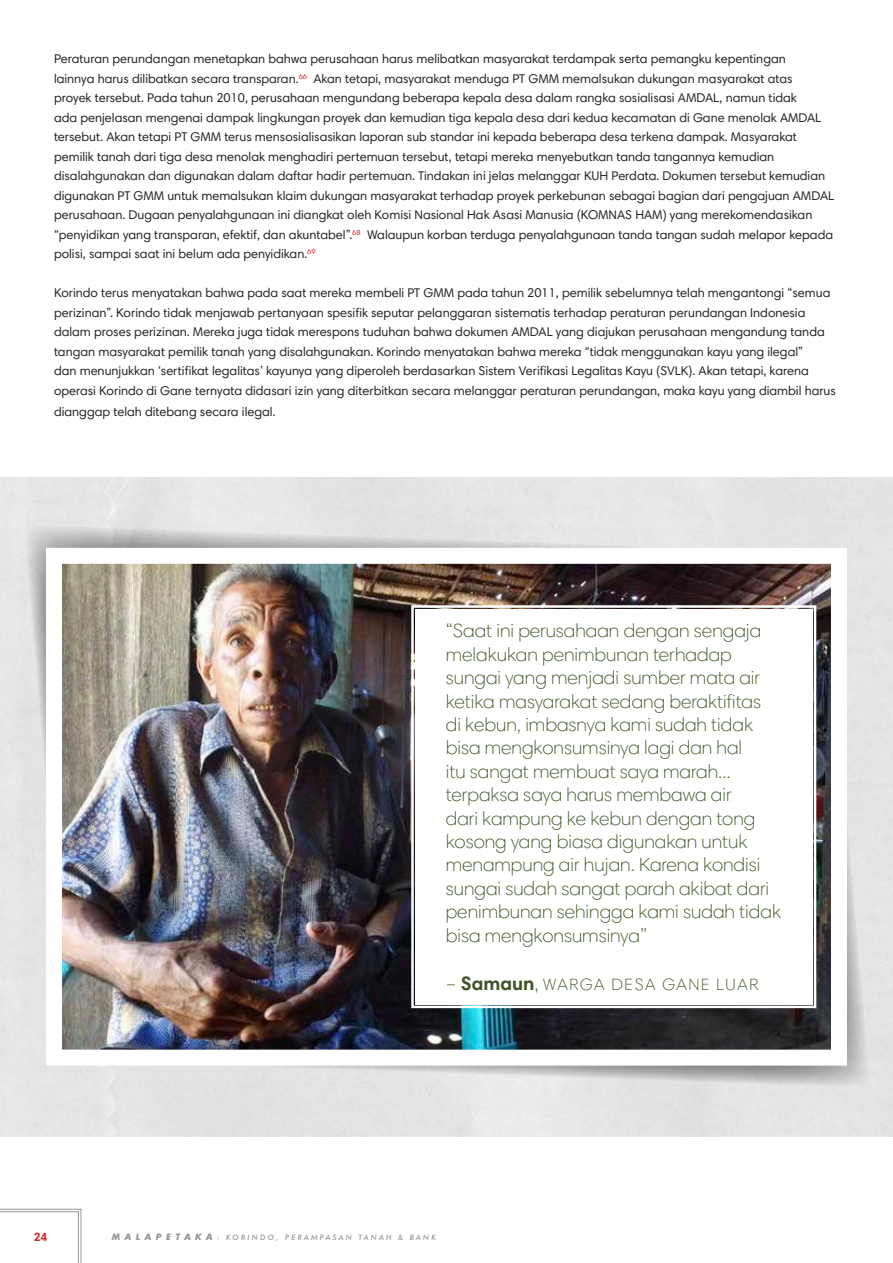
<style>
.page{position:relative;width:893px;height:1263px;background:#fff}
.page>*{position:absolute;margin:0;border:0;box-sizing:border-box;transform-origin:0 0}
.t1{font:300 19.05px/23.4px "Harmonia Sans Std";color:#3f5426}
.t2{font:300 16.5px "Harmonia Sans Std";letter-spacing:.1em;color:#3f5426}
.t3{font:12.75px/19.5px "Harmonia Sans Std";color:#231f20}
.t4{font:700 12px "Harmonia Sans Std";color:#d2232a}
.t5{font:italic 500 7.5px "Futura BT";letter-spacing:.3em;color:#949698}
.s1{font-size:19.5px}
.s2{font-weight:700;font-size:19.5px}
.s3{font-weight:700;font-size:9px}
</style>
<div class="page">
<svg style="left:0;top:1209px;width:81px;height:54px"></svg>
<svg style="left:22px;top:524px;width:849px;height:565px"></svg>
<img style="left:63px;top:565px;width:767px;height:483px">
<svg style="left:410px;top:604px;width:407px;height:405px"></svg>
<p class="t3" style="left:54px;top:49px;width:782px">Peraturan perundangan menetapkan bahwa perusahaan harus melibatkan masyarakat terdampak serta pemangku kepentingan<br>lainnya harus dilibatkan secara transparan.<sup>66</sup> Akan tetapi, masyarakat menduga PT GMM memalsukan dukungan masyarakat atas<br>proyek tersebut. Pada tahun 2010, perusahaan mengundang beberapa kepala desa dalam rangka sosialisasi AMDAL, namun tidak<br>ada penjelasan mengenai dampak lingkungan proyek dan kemudian tiga kepala desa dari kedua kecamatan di Gane menolak AMDAL tersebut. Akan tetapi PT GMM terus mensosialisasikan laporan sub standar ini kepada beberapa desa terkena dampak. Masyarakat pemilik tanah dari tiga desa menolak menghadiri pertemuan tersebut, tetapi mereka menyebutkan tanda tangannya kemudian disalahgunakan dan digunakan dalam daftar hadir pertemuan. Tindakan ini jelas melanggar KUH Perdata. Dokumen tersebut kemudian digunakan PT GMM untuk memalsukan klaim dukungan masyarakat terhadap proyek perkebunan sebagai bagian dari pengajuan AMDAL perusahaan. Dugaan penyalahgunaan ini diangkat oleh Komisi Nasional Hak Asasi Manusia (KOMNAS HAM) yang merekomendasikan “penyidikan yang transparan, efektif, dan akuntabel”.<sup>68</sup> Walaupun korban terduga penyalahgunaan tanda tangan sudah melapor kepada polisi, sampai saat ini belum ada penyidikan.<sup>69</sup></p>
<p class="t3" style="left:54px;top:283px;width:783px">Korindo terus menyatakan bahwa pada saat mereka membeli PT GMM pada tahun 2011, pemilik sebelumnya telah mengantongi “semua perizinan”. Korindo tidak menjawab pertanyaan spesifik seputar pelanggaran sistematis terhadap peraturan perundangan Indonesia dalam proses perizinan. Mereka juga tidak merespons tuduhan bahwa dokumen AMDAL yang diajukan perusahaan mengandung tanda tangan masyarakat pemilik tanah yang disalahgunakan. Korindo menyatakan bahwa mereka “tidak menggunakan kayu yang ilegal”<br>dan menunjukkan ‘sertifikat legalitas’ kayunya yang diperoleh berdasarkan Sistem Verifikasi Legalitas Kayu (SVLK). Akan tetapi, karena operasi Korindo di Gane ternyata didasari izin yang diterbitkan secara melanggar peraturan perundangan, maka kayu yang diambil harus</p>
<p class="t3" style="left:54px;top:402px;width:223px">dianggap telah ditebang secara ilegal.</p>
<p class="t1" style="left:446px;top:619px;width:337px">“Saat ini perusahaan dengan sengaja melakukan penimbunan terhadap sungai yang menjadi sumber mata air ketika masyarakat sedang beraktifitas<br>di kebun, imbasnya kami sudah tidak bisa mengkonsumsinya lagi dan hal<br>itu sangat membuat saya marah... terpaksa saya harus membawa air<br>dari kampung ke kebun dengan tong kosong yang biasa digunakan untuk menampung air hujan. Karena kondisi sungai sudah sangat parah akibat dari penimbunan sehingga kami sudah tidak bisa mengkonsumsinya”</p>
<p class="t2" style="left:446px;top:975px;width:314px"><span class="s1">–</span> <span class="s2">Samaun</span><span class="s1">,</span> WARGA DESA GANE LUAR</p>
<p class="t4" style="left:34px;top:1229px;width:15px">24</p>
<p class="t5" style="left:112px;top:1232px;width:325px"><span class="s3">M A L A P E TA KA</span> : KORINDO, PERAMPASAN TANAH &amp; BANK</p>
</div>
